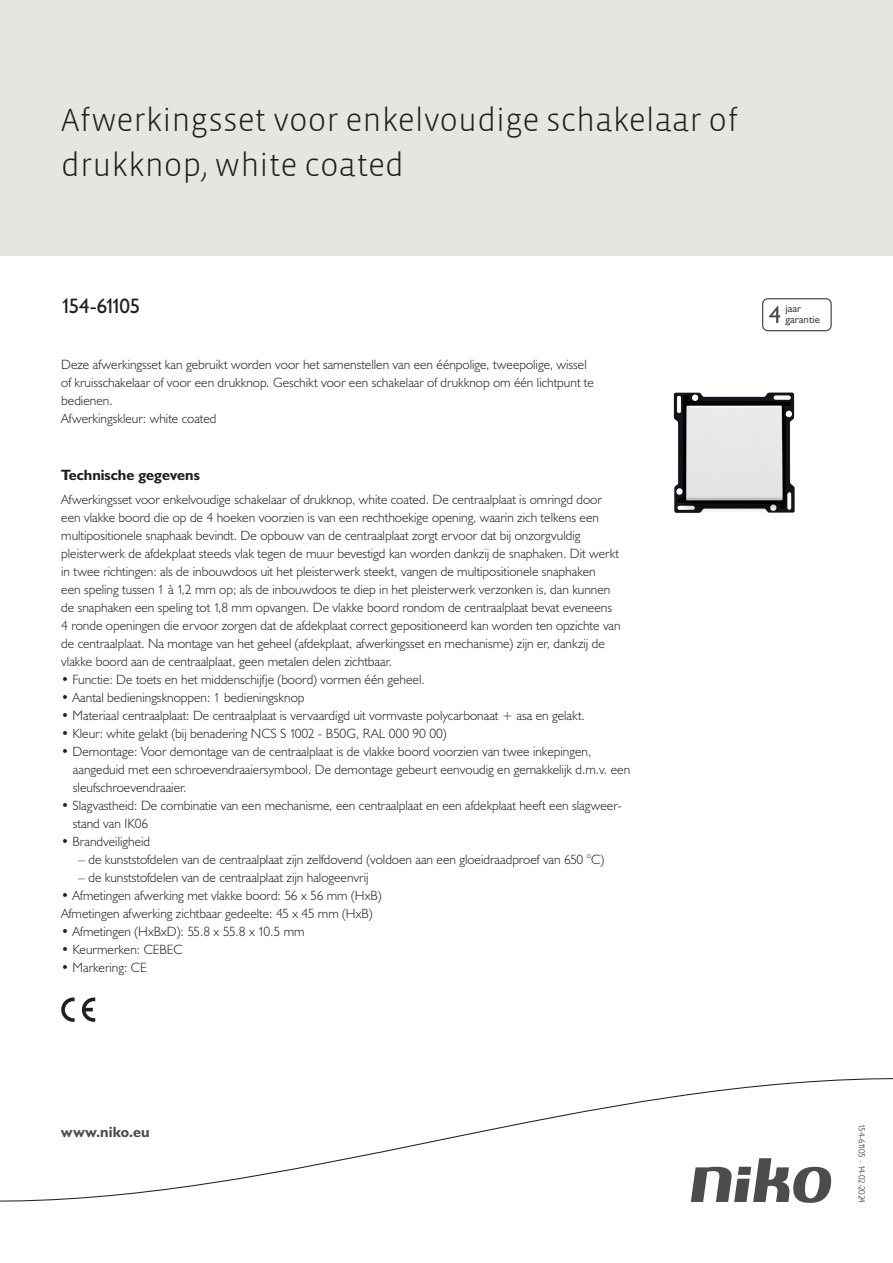
<style>
.page{position:relative;width:893px;height:1263px;background:#fff}
.page>*{position:absolute;margin:0;border:0;box-sizing:border-box;transform-origin:0 0}
.Title_datasheets{font:300 33px/45px "Vista Sans";color:#231f20}
.Article_number{font:21px "Humanist 521 BT";letter-spacing:-.11em;color:#231f20}
.Titles_parts{font:700 15px "Humanist 521 BT";color:#231f20}
.titel_afbeelding{font:700 15px "Humanist 521 BT";letter-spacing:.005em;color:#4b4c4d}
.Platte_tekst_CAB{font:300 13.5px/18px "Humanist 521 BT";color:#231f20}
.USP_Bullets{font:300 13.5px/18px "Humanist 521 BT";color:#231f20}
.USP_Bullets_level_2{font:300 13.5px "Humanist 521 BT";color:#231f20}
.t1{font:10.8px/10.8px "Humanist 521 BT";color:#4b4c4d}
.Revision{font:300 9px "Humanist 521 BT";letter-spacing:-.08em;color:#231f20}
</style>
<div class="page">
<div style="left:0;top:0;width:893px;height:255px;background:#e6e6e0"></div>
<svg style="left:82px;top:997px;width:13px;height:25px"></svg>
<svg style="left:61px;top:997px;width:14px;height:25px"></svg>
<svg style="left:762px;top:298px;width:70px;height:33px"></svg>
<svg style="left:0;top:1078px;width:893px;height:125px"></svg>
<img style="left:673px;top:392px;width:122px;height:121px">
<p class="Title_datasheets" style="left:61px;top:98px;width:679px">Afwerkingsset voor enkelvoudige schakelaar of drukknop, white coated</p>
<p class="Article_number" style="left:61px;top:293px;width:81px">154-61105</p>
<p class="t1" style="left:785px;top:303px;width:36px">jaar garantie</p>
<p class="Platte_tekst_CAB" style="left:61px;top:355px;width:534px">Deze afwerkingsset kan gebruikt worden voor het samenstellen van een éénpolige, tweepolige, wissel of kruisschakelaar of voor een drukknop. Geschikt voor een schakelaar of drukknop om één lichtpunt te bedienen.<br>Afwerkingskleur: white coated</p>
<p class="Titles_parts" style="left:61px;top:465px;width:140px">Technische gegevens</p>
<p class="Platte_tekst_CAB" style="left:61px;top:490px;width:561px">Afwerkingsset voor enkelvoudige schakelaar of drukknop, white coated. De centraalplaat is omringd door een vlakke boord die op de 4 hoeken voorzien is van een rechthoekige opening, waarin zich telkens een multipositionele snaphaak bevindt. De opbouw van de centraalplaat zorgt ervoor dat bij onzorgvuldig pleisterwerk de afdekplaat steeds vlak tegen de muur bevestigd kan worden dankzij de snaphaken. Dit werkt in twee richtingen: als de inbouwdoos uit het pleisterwerk steekt, vangen de multipositionele snaphaken<br>een speling tussen 1 à 1,2 mm op; als de inbouwdoos te diep in het pleisterwerk verzonken is, dan kunnen de snaphaken een speling tot 1,8 mm opvangen. De vlakke boord rondom de centraalplaat bevat eveneens 4 ronde openingen die ervoor zorgen dat de afdekplaat correct gepositioneerd kan worden ten opzichte van de centraalplaat. Na montage van het geheel (afdekplaat, afwerkingsset en mechanisme) zijn er, dankzij de vlakke boord aan de centraalplaat, geen metalen delen zichtbaar.</p>
<p class="USP_Bullets" style="left:61px;top:670px;width:365px">• Functie: De toets en het middenschijfje (boord) vormen één geheel.</p>
<p class="USP_Bullets" style="left:61px;top:688px;width:245px">• Aantal bedieningsknoppen: 1 bedieningsknop</p>
<p class="USP_Bullets" style="left:61px;top:706px;width:525px">• Materiaal centraalplaat: De centraalplaat is vervaardigd uit vormvaste polycarbonaat + asa en gelakt.</p>
<p class="USP_Bullets" style="left:61px;top:724px;width:387px">• Kleur: white gelakt (bij benadering NCS S 1002 - B50G, RAL 000 90 00)</p>
<p class="USP_Bullets" style="left:73px;top:742px;width:559px;text-indent:-12px">• Demontage: Voor demontage van de centraalplaat is de vlakke boord voorzien van twee inkepingen, aangeduid met een schroevendraaiersymbool. De demontage gebeurt eenvoudig en gemakkelijk d.m.v. een sleufschroevendraaier.</p>
<p class="USP_Bullets" style="left:73px;top:796px;width:550px;text-indent:-12px">• Slagvastheid: De combinatie van een mechanisme, een centraalplaat en een afdekplaat heeft een slagweer&shy;stand van IK06</p>
<p class="USP_Bullets" style="left:61px;top:832px;width:91px">• Brandveiligheid</p>
<p class="USP_Bullets_level_2" style="left:78px;top:851px;width:527px">– de kunststofdelen van de centraalplaat zijn zelfdovend (voldoen aan een gloeidraadproef van 650 °C)</p>
<p class="USP_Bullets_level_2" style="left:78px;top:869px;width:292px">– de kunststofdelen van de centraalplaat zijn halogeenvrij</p>
<p class="USP_Bullets" style="left:61px;top:886px;width:322px">• Afmetingen afwerking met vlakke boord: 56 x 56 mm (HxB)</p>
<p class="USP_Bullets" style="left:61px;top:904px;width:313px">Afmetingen afwerking zichtbaar gedeelte: 45 x 45 mm (HxB)</p>
<p class="USP_Bullets" style="left:61px;top:922px;width:245px">• Afmetingen (HxBxD): 55.8 x 55.8 x 10.5 mm</p>
<p class="USP_Bullets" style="left:61px;top:940px;width:123px">• Keurmerken: CEBEC</p>
<p class="USP_Bullets" style="left:61px;top:958px;width:87px">• Markering: CE</p>
<p class="titel_afbeelding" style="left:61px;top:1122px;width:90px">www.niko.eu</p>
<p class="Revision" style="left:868px;top:1124px;width:80px;rotate:90deg">154-61105 - 14-02-2024</p>
</div>
